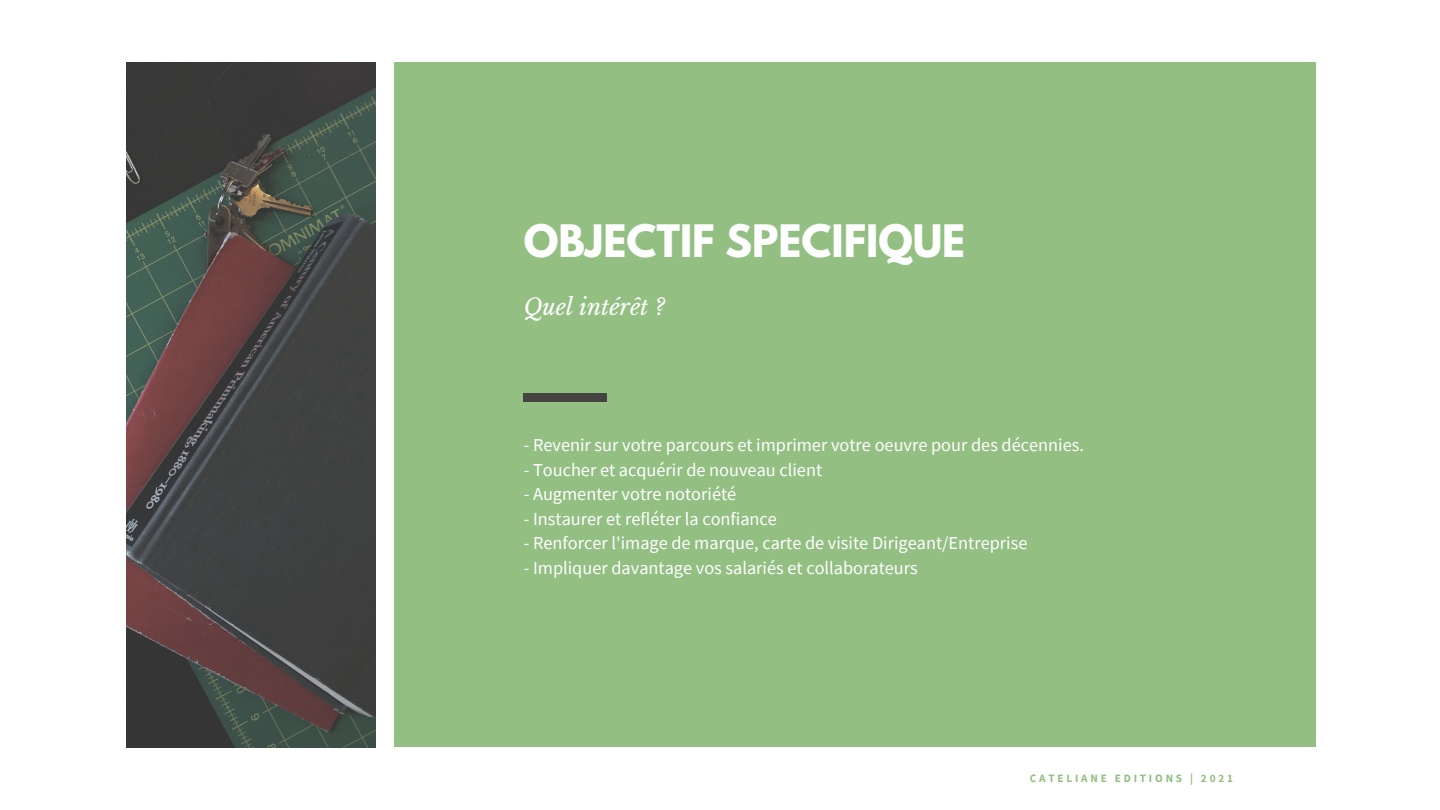
<style>
.page{position:relative;width:1440px;height:810px;background:#fff}
.page>*{position:absolute;margin:0;border:0;box-sizing:border-box;transform-origin:0 0}
.t1{font:700 39.7px "League Spartan";color:#fff}
.t2{font:italic 22.5px "Libre Baskerville";color:#fff}
.t3{font:18.3px "Source Sans Pro";color:#fff}
.t4{font:700 11.2px "Source Sans Pro";letter-spacing:.25em;color:#93bf83}
</style>
<div class="page">
<div style="left:394px;top:63px;width:921px;height:684px;background:#93bf83"></div>
<img style="left:126px;top:63px;width:250px;height:684px">
<div style="left:524px;top:393px;width:83px;height:9px;background:#444440"></div>
<p class="t1" style="left:524px;top:221px;width:443px">OBJECTIF SPECIFIQUE</p>
<p class="t2" style="left:524px;top:293px;width:143px">Quel intérêt ?</p>
<p class="t3" style="left:524px;top:433px;width:562px">- Revenir sur votre parcours et imprimer votre oeuvre pour des décennies.</p>
<p class="t3" style="left:524px;top:458px;width:300px">- Toucher et acquérir de nouveau client</p>
<p class="t3" style="left:524px;top:482px;width:214px">- Augmenter votre notoriété</p>
<p class="t3" style="left:524px;top:507px;width:255px">- Instaurer et refléter la confiance</p>
<p class="t3" style="left:524px;top:531px;width:505px">- Renforcer l'image de marque, carte de visite Dirigeant/Entreprise</p>
<p class="t3" style="left:524px;top:556px;width:396px">- Impliquer davantage vos salariés et collaborateurs</p>
<p class="t4" style="left:1030px;top:771px;width:205px">CATELIANE EDITIONS | 2021</p>
</div>
